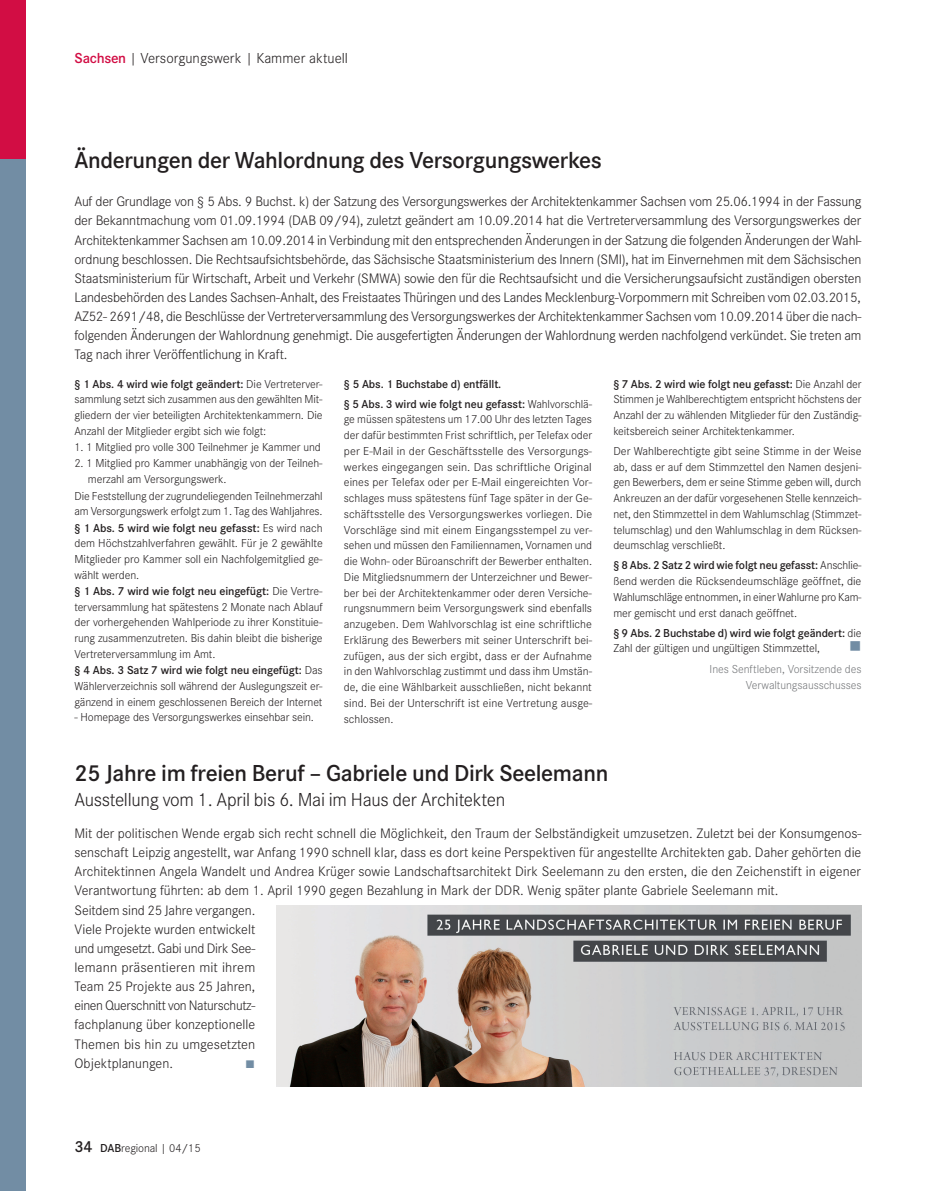
<style>
.page{position:relative;width:936px;height:1191px;background:#fff}
.page>*{position:absolute;margin:0;border:0;box-sizing:border-box;transform-origin:0 0}
.t1{font:600 24px "Corporate S";letter-spacing:-.015em;color:#231f20}
.t2{font:300 19.5px "Corporate S";letter-spacing:-.015em;color:#231f20}
.t3{font:16.5px "Wingdings";color:#728da4}
.t4{font:16.5px "Arial";color:#728da4}
.t5{font:300 15px "Corporate S";color:#231f20}
.t6{font:300 14.25px/19.2px "Corporate S";color:#231f20;text-align:justify}
.t7{font:300 12px/15.8px "Corporate S";letter-spacing:-.01em;color:#231f20;text-align:justify}
.t8{font:600 12px/20px "Corporate S";letter-spacing:-.01em;color:#231f20}
.t9{font:300 12px/15.8px "Corporate S";letter-spacing:-.005em;color:#76787b;text-align:right}
.s1{font-weight:600;color:#d20d44}
.s2{font-weight:600}
.s3{font-weight:300}
.s4{font-weight:600;font-size:16.5px}
</style>
<div class="page">
<div style="left:0;top:0;width:26px;height:1191px;background:#728da4"></div>
<div style="left:0;top:0;width:26px;height:159px;background:#d20d44"></div>
<img style="left:276px;top:905px;width:585px;height:181px">
<p class="t5" style="left:75px;top:50px;width:275px"><span class="s1">Sachsen</span> | Versorgungswerk | Kammer aktuell</p>
<h1 class="t1" style="left:74px;top:146px;width:529px">Änderungen der Wahlordnung des Versorgungswerkes</h1>
<p class="t6" style="left:74px;top:192px;width:788px">Auf der Grundlage von § 5 Abs. 9 Buchst. k) der Satzung des Versorgungswerkes der Architektenkammer Sachsen vom 25.06.1994 in der Fassung der Bekanntmachung vom 01.09.1994 (DAB 09/94), zuletzt geändert am 10.09.2014 hat die Vertreterversammlung des Versorgungswerkes der Architektenkammer Sachsen am 10.09.2014 in Verbindung mit den entsprechenden Änderungen in der Satzung die folgenden Änderungen der Wahl&shy;ordnung beschlossen. Die Rechtsaufsichtsbehörde, das Sächsische Staatsministerium des Innern (SMI), hat im Einvernehmen mit dem Sächsischen Staatsministerium für Wirtschaft, Arbeit und Verkehr (SMWA) sowie den für die Rechtsaufsicht und die Versicherungsaufsicht zuständigen obersten Landesbehörden des Landes Sachsen-Anhalt, des Freistaates Thüringen und des Landes Mecklenburg-Vorpommern mit Schreiben vom 02.03.2015, AZ52- 2691/48, die Beschlüsse der Vertreterversammlung des Versorgungswerkes der Architektenkammer Sachsen vom 10.09.2014 über die nach&shy;folgenden Änderungen der Wahlordnung genehmigt. Die ausgefertigten Änderungen der Wahlordnung werden nachfolgend verkündet. Sie treten am Tag nach ihrer Veröffentlichung in Kraft.</p>
<p class="t7" style="left:74px;top:376px;width:250px"><span class="s2">§ 1 Abs. 4 wird wie folgt geändert:</span> Die Vertreterver&shy;sammlung setzt sich zusammen aus den gewählten Mit&shy;gliedern der vier beteiligten Architektenkammern. Die Anzahl der Mitglieder ergibt sich wie folgt:</p>
<p class="t7" style="left:74px;top:439px;width:248px">1. 1 Mitglied pro volle 300 Teilnehmer je Kammer und</p>
<p class="t7" style="left:74px;top:455px;width:250px">2. 1 Mitglied pro Kammer unabhängig von der Teilneh-</p>
<p class="t7" style="left:88px;top:471px;width:140px">merzahl am Versorgungswerk.</p>
<p class="t7" style="left:74px;top:488px;width:250px">Die Feststellung der zugrundeliegenden Teilnehmerzahl</p>
<p class="t7" style="left:74px;top:503px;width:249px">am Versorgungswerk erfolgt zum 1. Tag des Wahljahres.</p>
<p class="t8" style="left:74px;top:518px;width:250px">§ 1 Abs. 5 wird wie folgt neu gefasst: <span class="s3">Es wird nach</span></p>
<p class="t7" style="left:74px;top:535px;width:250px">dem Höchstzahlverfahren gewählt. Für je 2 gewählte</p>
<p class="t7" style="left:74px;top:551px;width:250px">Mitglieder pro Kammer soll ein Nachfolgemitglied ge-</p>
<p class="t7" style="left:74px;top:567px;width:66px">wählt werden.</p>
<p class="t8" style="left:74px;top:581px;width:250px">§ 1 Abs. 7 wird wie folgt neu eingefügt: <span class="s3">Die Vertre-</span></p>
<p class="t7" style="left:74px;top:599px;width:250px">terversammlung hat spätestens 2 Monate nach Ablauf</p>
<p class="t7" style="left:74px;top:614px;width:250px">der vorhergehenden Wahlperiode zu ihrer Konstituie-</p>
<p class="t7" style="left:74px;top:630px;width:249px">rung zusammenzutreten. Bis dahin bleibt die bisherige</p>
<p class="t7" style="left:74px;top:646px;width:143px">Vertreterversammlung im Amt.</p>
<p class="t8" style="left:74px;top:660px;width:250px">§ 4 Abs. 3 Satz 7 wird wie folgt neu eingefügt: <span class="s3">Das</span></p>
<p class="t7" style="left:74px;top:678px;width:250px">Wählerverzeichnis soll während der Auslegungszeit er-</p>
<p class="t7" style="left:74px;top:694px;width:249px">gänzend in einem geschlossenen Bereich der Internet</p>
<p class="t7" style="left:74px;top:709px;width:241px">- Homepage des Versorgungswerkes einsehbar sein.</p>
<p class="t8" style="left:344px;top:374px;width:250px">§ 5 Abs. 1 Buchstabe d) entfällt.<br>§ 5 Abs. 3 wird wie folgt neu gefasst: <span class="s3">Wahlvorschlä-</span></p>
<p class="t7" style="left:344px;top:411px;width:250px">ge müssen spätestens um 17.00 Uhr des letzten Tages der dafür bestimmten Frist schriftlich, per Telefax oder per E-Mail in der Geschäftsstelle des Versorgungs&shy;werkes eingegangen sein. Das schriftliche Original eines per Telefax oder per E-Mail eingereichten Vor&shy;schlages muss spätestens fünf Tage später in der Ge&shy;schäftsstelle des Versorgungswerkes vorliegen. Die Vorschläge sind mit einem Eingangsstempel zu ver&shy;sehen und müssen den Familiennamen, Vornamen und die Wohn- oder Büroanschrift der Bewerber enthalten.<br>Die Mitgliedsnummern der Unterzeichner und Bewer&shy;ber bei der Architektenkammer oder deren Versiche&shy;rungsnummern beim Versorgungswerk sind ebenfalls anzugeben. Dem Wahlvorschlag ist eine schriftliche Erklärung des Bewerbers mit seiner Unterschrift bei&shy;zufügen, aus der sich ergibt, dass er der Aufnahme in den Wahlvorschlag zustimmt und dass ihm Umstän&shy;de, die eine Wählbarkeit ausschließen, nicht bekannt sind. Bei der Unterschrift ist eine Vertretung ausge&shy;schlossen.</p>
<p class="t7" style="left:613px;top:376px;width:250px"><span class="s2">§ 7 Abs. 2 wird wie folgt neu gefasst:</span> Die Anzahl der Stimmen je Wahlberechtigtem entspricht höchstens der Anzahl der zu wählenden Mitglieder für den Zuständig&shy;keitsbereich seiner Architektenkammer.</p>
<p class="t7" style="left:613px;top:443px;width:250px">Der Wahlberechtigte gibt seine Stimme in der Weise ab, dass er auf dem Stimmzettel den Namen desjeni&shy;gen Bewerbers, dem er seine Stimme geben will, durch Ankreuzen an der dafür vorgesehenen Stelle kennzeich&shy;net, den Stimmzettel in dem Wahlumschlag (Stimmzet&shy;telumschlag) und den Wahlumschlag in dem Rücksen&shy;deumschlag verschließt.</p>
<p class="t7" style="left:613px;top:557px;width:250px"><span class="s2">§ 8 Abs. 2 Satz 2 wird wie folgt neu gefasst:</span> Anschlie&shy;ßend werden die Rücksendeumschläge geöffnet, die Wahlumschläge entnommen, in einer Wahlurne pro Kam&shy;mer gemischt und erst danach geöffnet.</p>
<p class="t7" style="left:613px;top:625px;width:250px"><span class="s2">§ 9 Abs. 2 Buchstabe d) wird wie folgt geändert:</span> die<br>Zahl der gültigen und ungültigen Stimmzettel,</p>
<h3 class="t3" style="left:849px;top:637px;width:14px">■</h3>
<p class="t9" style="left:709px;top:661px;width:153px">Ines Senftleben, Vorsitzende des<br>Verwaltungsausschusses</p>
<h1 class="t1" style="left:74px;top:759px;width:535px">25 Jahre im freien Beruf – Gabriele und Dirk Seelemann</h1>
<h2 class="t2" style="left:74px;top:788px;width:432px">Ausstellung vom 1. April bis 6. Mai im Haus der Architekten</h2>
<p class="t6" style="left:74px;top:823px;width:788px">Mit der politischen Wende ergab sich recht schnell die Möglichkeit, den Traum der Selbständigkeit umzusetzen. Zuletzt bei der Konsumgenos&shy;senschaft Leipzig angestellt, war Anfang 1990 schnell klar, dass es dort keine Perspektiven für angestellte Architekten gab. Daher gehörten die Architektinnen Angela Wandelt und Andrea Krüger sowie Landschaftsarchitekt Dirk Seelemann zu den ersten, die den Zeichenstift in eigener Verantwortung führten: ab dem 1. April 1990 gegen Bezahlung in Mark der DDR. Wenig später plante Gabriele Seelemann mit.</p>
<p class="t6" style="left:74px;top:900px;width:182px">Seitdem sind 25 Jahre vergangen.<br>Viele Projekte wurden entwickelt und umgesetzt. Gabi und Dirk See&shy;lemann präsentieren mit ihrem Team 25 Projekte aus 25 Jahren, einen Querschnitt von Naturschutz&shy;fachplanung über konzeptionelle Themen bis hin zu umgesetzten Objektplanungen.</p>
<h3 class="t4" style="left:245px;top:1051px;width:11px">■</h3>
<p class="t7" style="left:74px;top:1140px;width:128px"><span class="s4">34</span> <span class="s2">DAB</span>regional | 04/15</p>
</div>
